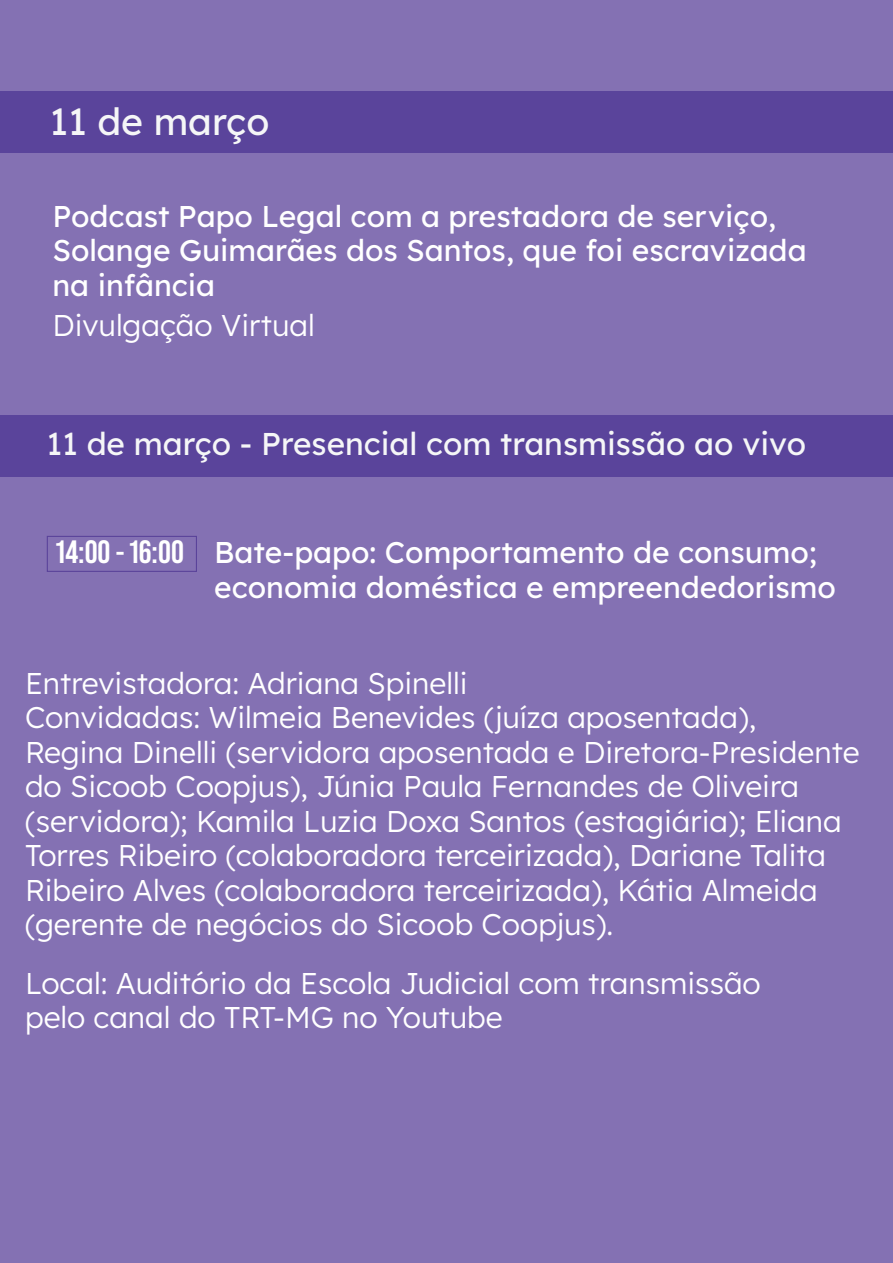
<style>
.page{position:relative;width:893px;height:1263px;background:#8471b3}
.page>*{position:absolute;margin:0;border:0;box-sizing:border-box;transform-origin:0 0}
.t1{font:37.5px "Lexend";color:#f5f6f7}
.t2{font:700 32.25px "Bebas Neue Pro";color:#fff}
.t3{font:31.5px "Lexend";color:#f5f6f7}
.t4{font:300 30px/34.5px "Lexend";color:#fff}
.t5{font:30px/34.5px "Lexend";color:#fff}
</style>
<div class="page">
<div style="left:0;top:91px;width:893px;height:62px;background:#5a449b"></div>
<div style="left:0;top:415px;width:893px;height:62px;background:#5a449b"></div>
<div style="left:47px;top:536px;width:150px;height:36px;border:1px solid #5a439a"></div>
<p class="t1" style="left:49px;top:95px;width:221px">11 de março</p>
<p class="t5" style="left:52px;top:197px;width:756px">Podcast Papo Legal com a prestadora de serviço,<br>Solange Guimarães dos Santos, que foi escravizada na infância</p>
<p class="t4" style="left:52px;top:306px;width:264px">Divulgação Virtual</p>
<p class="t3" style="left:46px;top:421px;width:761px">11 de março - Presencial com transmissão ao vivo</p>
<p class="t2" style="left:56px;top:533px;width:129px">14:00 - 16:00</p>
<p class="t5" style="left:214px;top:534px;width:623px">Bate-papo: Comportamento de consumo; economia doméstica e empreendedorismo</p>
<p class="t4" style="left:25px;top:664px;width:836px">Entrevistadora: Adriana Spinelli<br>Convidadas: Wilmeia Benevides (juíza aposentada), Regina Dinelli (servidora aposentada e Diretora-Presidente do Sicoob Coopjus), Júnia Paula Fernandes de Oliveira (servidora); Kamila Luzia Doxa Santos (estagiária); Eliana Torres Ribeiro (colaboradora terceirizada), Dariane Talita Ribeiro Alves (colaboradora terceirizada), Kátia Almeida (gerente de negócios do Sicoob Coopjus).</p>
<p class="t4" style="left:25px;top:964px;width:737px">Local: Auditório da Escola Judicial com transmissão pelo canal do TRT-MG no Youtube</p>
</div>
